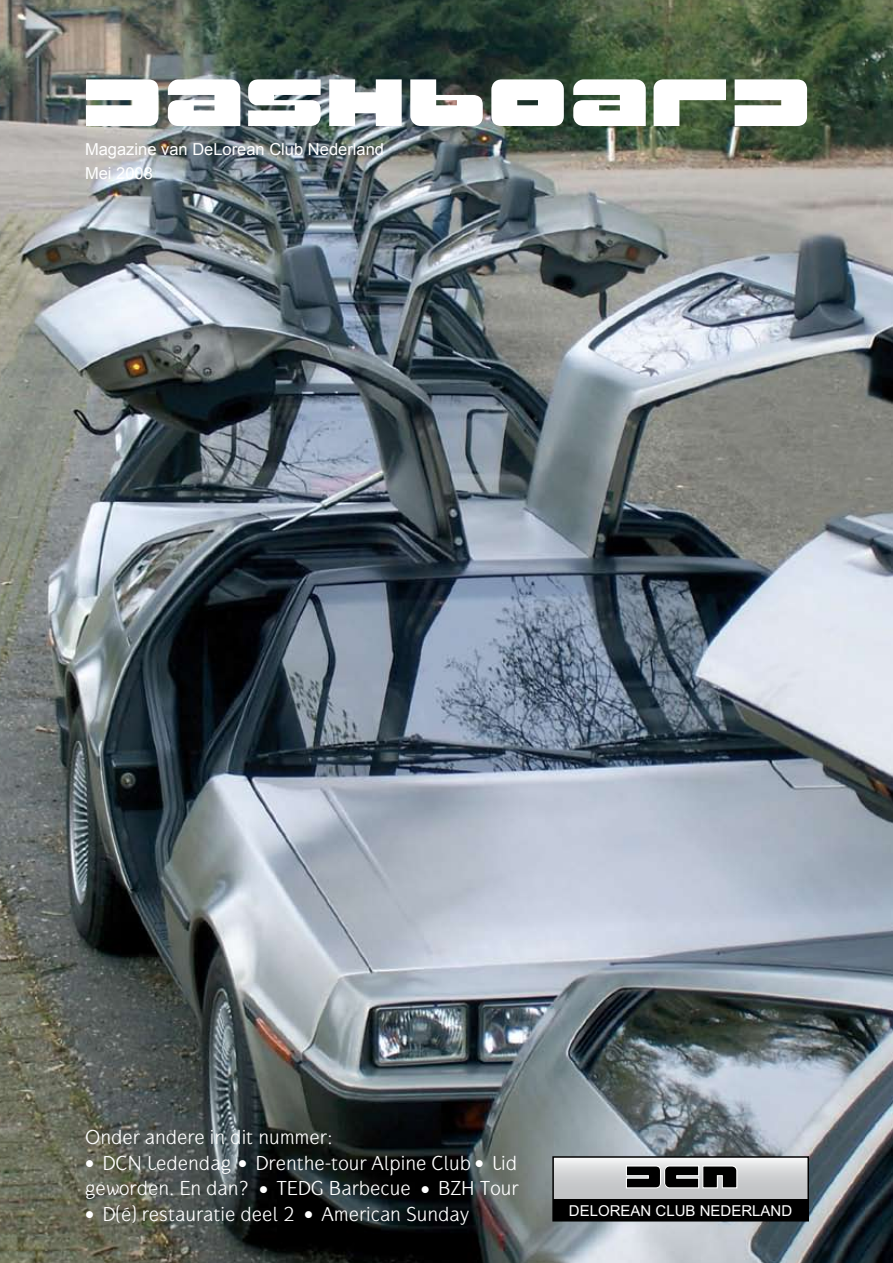
<style>
.page{position:relative;width:893px;height:1263px;background:#fff}
.page>*{position:absolute;margin:0;border:0;box-sizing:border-box;transform-origin:0 0}
.t1{font:69px "Rustproof Body";color:#fff}
.t2{font:32.55px "Rustproof Body";color:#000}
.t3{font:21px/25.5px "Gauntlet Classic";color:#fff}
.t4{font:16.5px/24px "Arial";color:#fff}
.t5{font:15px "Arial";color:#fff}
</style>
<div class="page">
<img style="left:0;top:0;width:893px;height:1263px">
<svg style="left:552px;top:1156px;width:257px;height:65px"></svg>
<h1 class="t1" style="left:82px;top:65px;width:731px">DASHBOARD</h1>
<p class="t4" style="left:85px;top:138px;width:300px">Magazine van DeLorean Club Nederland<br>Mei 2008</p>
<p class="t3" style="left:85px;top:1124px;width:249px">Onder andere in dit nummer:</p>
<p class="t3" style="left:85px;top:1150px;width:435px">● DCN Ledendag ● Drenthe-tour Alpine Club ● Lid geworden. En dan? ● TEDG Barbecue ● BZH Tour</p>
<p class="t3" style="left:85px;top:1201px;width:385px">● D(é) restauratie deel 2 ● American Sunday</p>
<h2 class="t2" style="left:624px;top:1155px;width:116px">DCN</h2>
<p class="t5" style="left:569px;top:1202px;width:225px">DELOREAN CLUB NEDERLAND</p>
</div>
